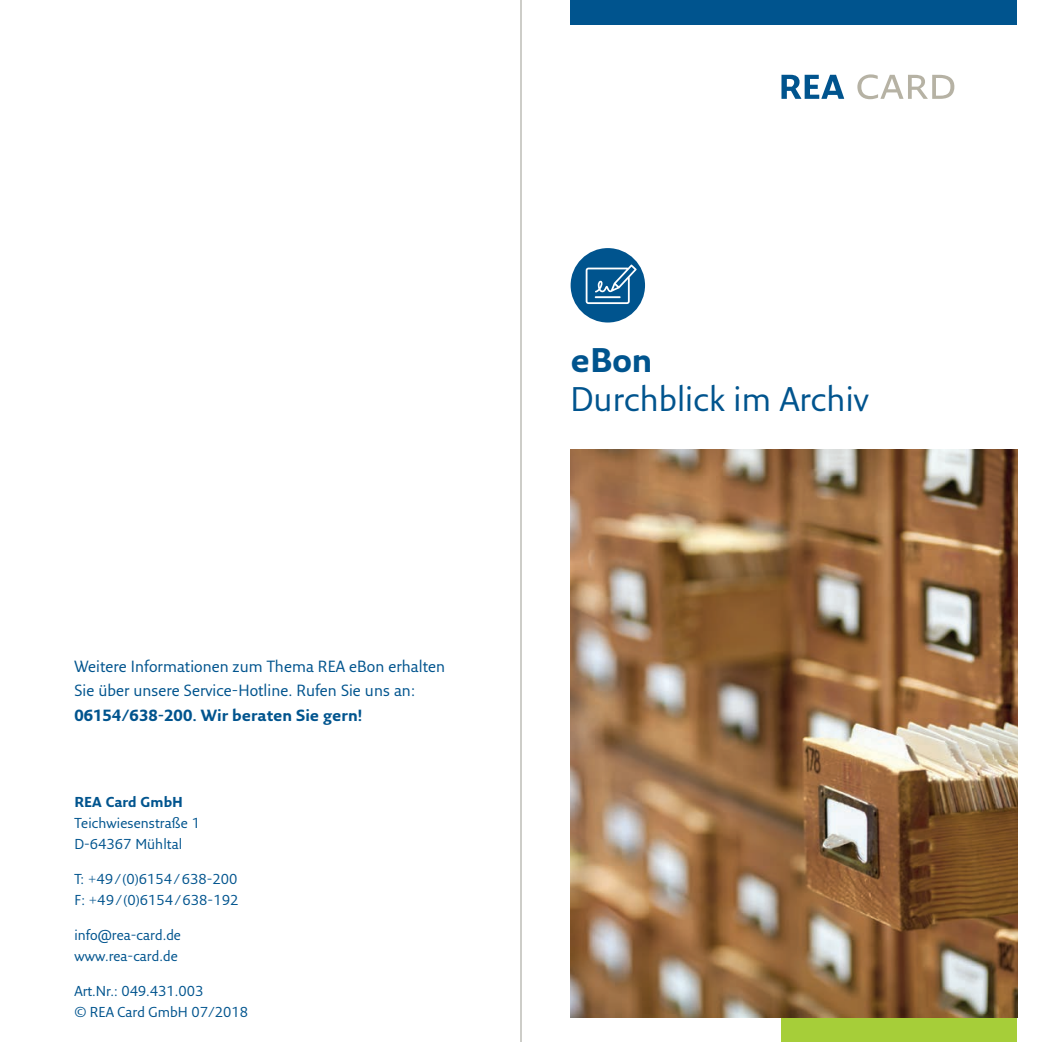
<style>
.page{position:relative;width:1042px;height:1042px;background:#fff}
.page>*{position:absolute;margin:0;border:0;box-sizing:border-box;transform-origin:0 0}
.t1{font:33.25px "Fresco Sans Plus Pro";color:#00548e}
.t2{font:700 33.25px "Fresco Sans Plus Pro";color:#00548e}
.t3{font:15.75px/24.5px "Fresco Sans Plus Pro";color:#00548e}
.t4{font:700 15.75px "Fresco Sans Plus Pro";color:#00548e}
.t5{font:14px/21px "Fresco Sans Plus Pro";color:#00548e}
.t6{font:700 14px "Fresco Sans Plus Pro";color:#00548e}
</style>
<div class="page">
<div style="left:781px;top:1017px;width:236px;height:25px;background:#a6ce39"></div>
<div style="left:570px;top:0;width:447px;height:25px;background:#00548e"></div>
<img style="left:570px;top:449px;width:447px;height:568px">
<div style="left:570px;top:248px;width:75px;height:74px;background:#00548e;border-radius:50%"></div>
<svg style="left:586px;top:265px;width:50px;height:39px"></svg>
<svg style="left:781px;top:75px;width:63px;height:24px"></svg>
<svg style="left:857px;top:74px;width:97px;height:25px"></svg>
<hr style="left:521px;top:0;width:1px;height:1042px;background:#c1c1bb">
<hr style="left:520px;top:0;width:1px;height:1042px;background:#c1c1bb">
<p class="t3" style="left:74px;top:654px;width:372px">Weitere Informationen zum Thema REA eBon erhalten<br>Sie über unsere Service-Hotline. Rufen Sie uns an:</p>
<p class="t4" style="left:74px;top:705px;width:289px">06154/638-200. Wir beraten Sie gern!</p>
<p class="t6" style="left:74px;top:793px;width:110px">REA Card GmbH</p>
<p class="t5" style="left:74px;top:812px;width:127px">Teichwiesenstraße 1<br>D-64367 Mühltal</p>
<p class="t5" style="left:74px;top:868px;width:165px">T: +49/(0)6154/638-200<br>F: +49/(0)6154/638-192</p>
<p class="t5" style="left:74px;top:924px;width:108px">info@rea-card.de www.rea-card.de</p>
<p class="t5" style="left:74px;top:980px;width:175px">Art.Nr.: 049.431.003<br>© REA Card GmbH 07/2018</p>
<h1 class="t2" style="left:570px;top:339px;width:83px">eBon</h1>
<h1 class="t1" style="left:570px;top:378px;width:300px">Durchblick im Archiv</h1>
</div>
